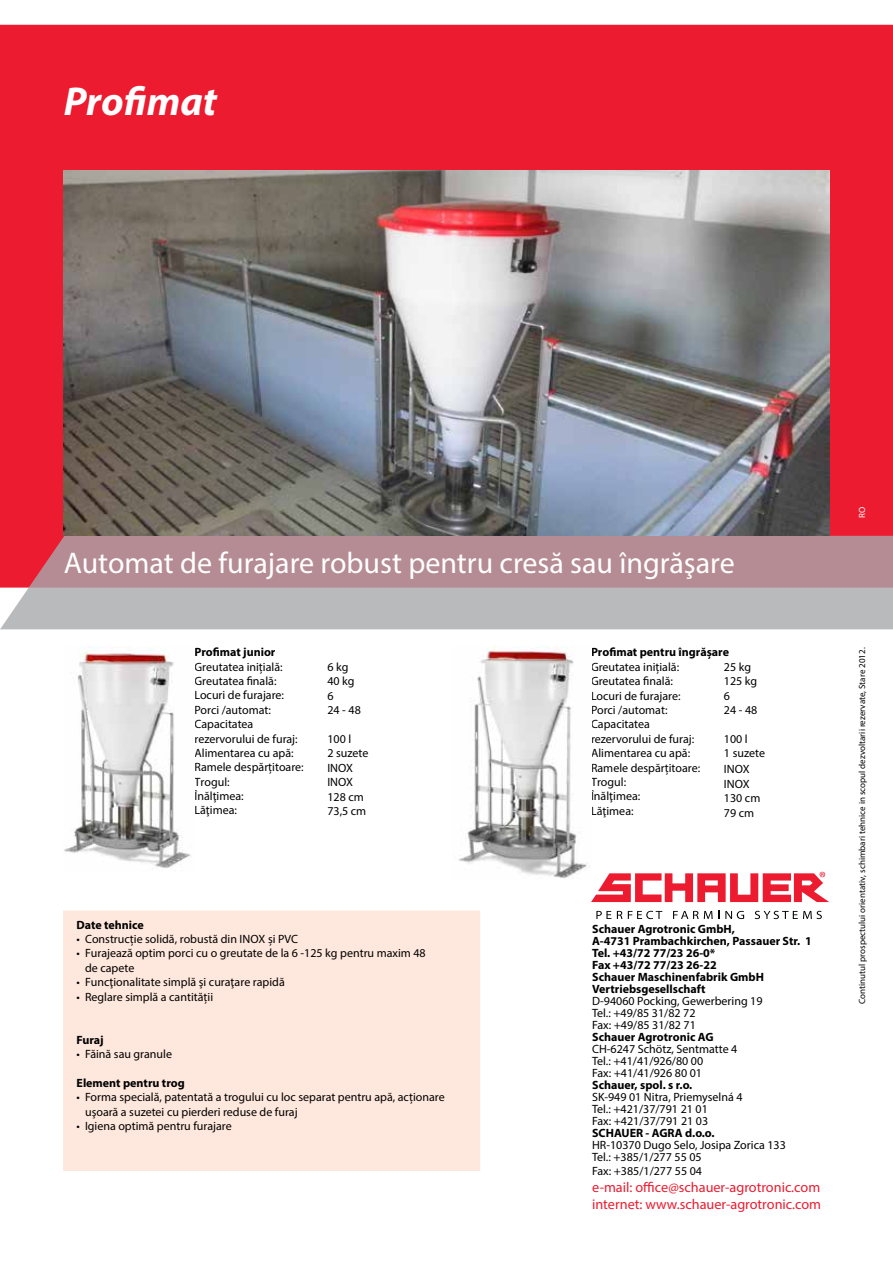
<style>
.page{position:relative;width:893px;height:1263px;background:#fff}
.page>*{position:absolute;margin:0;border:0;box-sizing:border-box;transform-origin:0 0}
.t1{font:italic 700 40.5px "Myriad Pro";color:#fff}
.t2{font:30px "Myriad Pro";color:#fff}
.t3{font:14.25px/17.1px "Myriad Pro";color:#ed1b2f}
.t4{font:12px/14.4px "Myriad Pro";color:#000}
.t5{font:700 12px/12px "Myriad Pro";color:#000}
.t6{font:9px "Myriad Pro";color:#000}
.t7{font:9px "Myriad Pro";color:#fff}
</style>
<div class="page">
<div style="left:63px;top:910px;width:417px;height:261px;background:#fee7dc;border:2px solid #fee7dc"></div>
<div style="left:0;top:25px;width:893px;height:511px;background:#ed1b2f"></div>
<svg style="left:0;top:536px;width:893px;height:93px;background:#b89da2"></svg>
<svg style="left:596px;top:911px;width:15px;height:8px"></svg>
<svg style="left:617px;top:911px;width:5px;height:8px"></svg>
<svg style="left:628px;top:911px;width:34px;height:8px"></svg>
<svg style="left:673px;top:911px;width:46px;height:8px"></svg>
<svg style="left:725px;top:911px;width:19px;height:8px"></svg>
<svg style="left:755px;top:911px;width:67px;height:8px"></svg>
<svg style="left:591px;top:872px;width:238px;height:30px"></svg>
<img style="left:64px;top:170px;width:765px;height:366px">
<img style="left:64px;top:646px;width:127px;height:222px">
<img style="left:458px;top:646px;width:132px;height:233px">
<h1 class="t1" style="left:64px;top:75px;width:155px">Profimat</h1>
<h2 class="t2" style="left:64px;top:544px;width:672px">Automat de furajare robust pentru cresă sau îngrăşare</h2>
<p class="t5" style="left:195px;top:646px;width:82px">Profimat junior</p>
<p class="t4" style="left:195px;top:659px;width:111px">Greutatea inițială:<br>Greutatea finală:<br>Locuri de furajare:<br>Porci /automat:<br>Capacitatea rezervorului de furaj:<br>Alimentarea cu apă:<br>Ramele despărțitoare:<br>Trogul:<br>Înălţimea:<br>Lăţimea:</p>
<p class="t4" style="left:327px;top:659px;width:35px">6 kg<br>40 kg<br>6<br>24 - 48</p>
<p class="t4" style="left:327px;top:731px;width:43px">100 l<br>2 suzete<br>INOX<br>INOX<br>128 cm<br>73,5 cm</p>
<p class="t5" style="left:77px;top:918px;width:69px">Date tehnice</p>
<p class="t4" style="left:77px;top:931px;width:223px">• Construcție solidă, robustă din INOX și PVC</p>
<p class="t4" style="left:85px;top:946px;width:342px;text-indent:-9px">• Furajează optim porci cu o greutate de la 6 -125 kg pentru maxim 48 de capete</p>
<p class="t4" style="left:77px;top:975px;width:210px">• Funcţionalitate simplă şi curaţare rapidă</p>
<p class="t4" style="left:77px;top:989px;width:138px">• Reglare simplă a cantității</p>
<p class="t5" style="left:77px;top:1033px;width:29px">Furaj</p>
<p class="t4" style="left:77px;top:1047px;width:97px">• Făină sau granule</p>
<p class="t5" style="left:77px;top:1076px;width:110px">Element pentru trog</p>
<p class="t4" style="left:85px;top:1090px;width:361px;text-indent:-9px">• Forma specială, patentată a trogului cu loc separat pentru apă, acționare uşoară a suzetei cu pierderi reduse de furaj</p>
<p class="t4" style="left:77px;top:1119px;width:157px">• Igiena optimă pentru furajare</p>
<p class="t5" style="left:591px;top:645px;width:139px">Profimat pentru îngrășare</p>
<p class="t4" style="left:591px;top:659px;width:111px">Greutatea inițială:<br>Greutatea finală:<br>Locuri de furajare:<br>Porci /automat:<br>Capacitatea rezervorului de furaj:<br>Alimentarea cu apă:<br>Ramele despărțitoare:<br>Trogul:<br>Înălţimea:<br>Lăţimea:</p>
<p class="t4" style="left:724px;top:659px;width:35px">25 kg<br>125 kg<br>6<br>24 - 48</p>
<p class="t4" style="left:724px;top:731px;width:43px">100 l<br>1 suzete</p>
<p class="t4" style="left:724px;top:762px;width:38px">INOX<br>INOX<br>130 cm<br>79 cm</p>
<p class="t5" style="left:592px;top:922px;width:221px">Schauer Agrotronic GmbH,<br>A-4731 Prambachkirchen, Passauer Str. 1<br>Tel. +43/72 77/23 26-0*<br>Fax +43/72 77/23 26-22<br>Schauer Maschinenfabrik GmbH<br>Vertriebsgesellschaft</p>
<p class="t4" style="left:592px;top:995px;width:172px;line-height:12px">D-94060 Pocking, Gewerbering 19<br>Tel.: +49/85 31/82 72<br>Fax: +49/85 31/82 71</p>
<p class="t5" style="left:592px;top:1030px;width:123px">Schauer Agrotronic AG</p>
<p class="t4" style="left:592px;top:1043px;width:147px;line-height:12px">CH-6247 Schötz, Sentmatte 4<br>Tel.: +41/41/926/80 00<br>Fax: +41/41/926 80 01</p>
<p class="t5" style="left:592px;top:1078px;width:102px">Schauer, spol. s r.o.</p>
<p class="t4" style="left:592px;top:1091px;width:152px;line-height:12px">SK-949 01 Nitra, Priemyselná 4<br>Tel.: +421/37/791 21 01<br>Fax: +421/37/791 21 03</p>
<p class="t5" style="left:592px;top:1126px;width:124px">SCHAUER - AGRA d.o.o.</p>
<p class="t4" style="left:592px;top:1139px;width:195px;line-height:12px">HR-10370 Dugo Selo, Josipa Zorica 133<br>Tel.: +385/1/277 55 05</p>
<p class="t4" style="left:592px;top:1164px;width:111px">Fax: +385/1/277 55 04</p>
<p class="t3" style="left:592px;top:1179px;width:230px">e-mail: office@schauer-agrotronic.com internet: www.schauer-agrotronic.com</p>
<p class="t7" style="left:857px;top:518px;width:13px;rotate:-90deg">RO</p>
<p class="t6" style="left:857px;top:1004px;width:358px;rotate:-90deg">Continutul prospectului orientativ, schimbari tehnice in scopul dezvoltarii rezervate, Stare 2012.</p>
</div>
